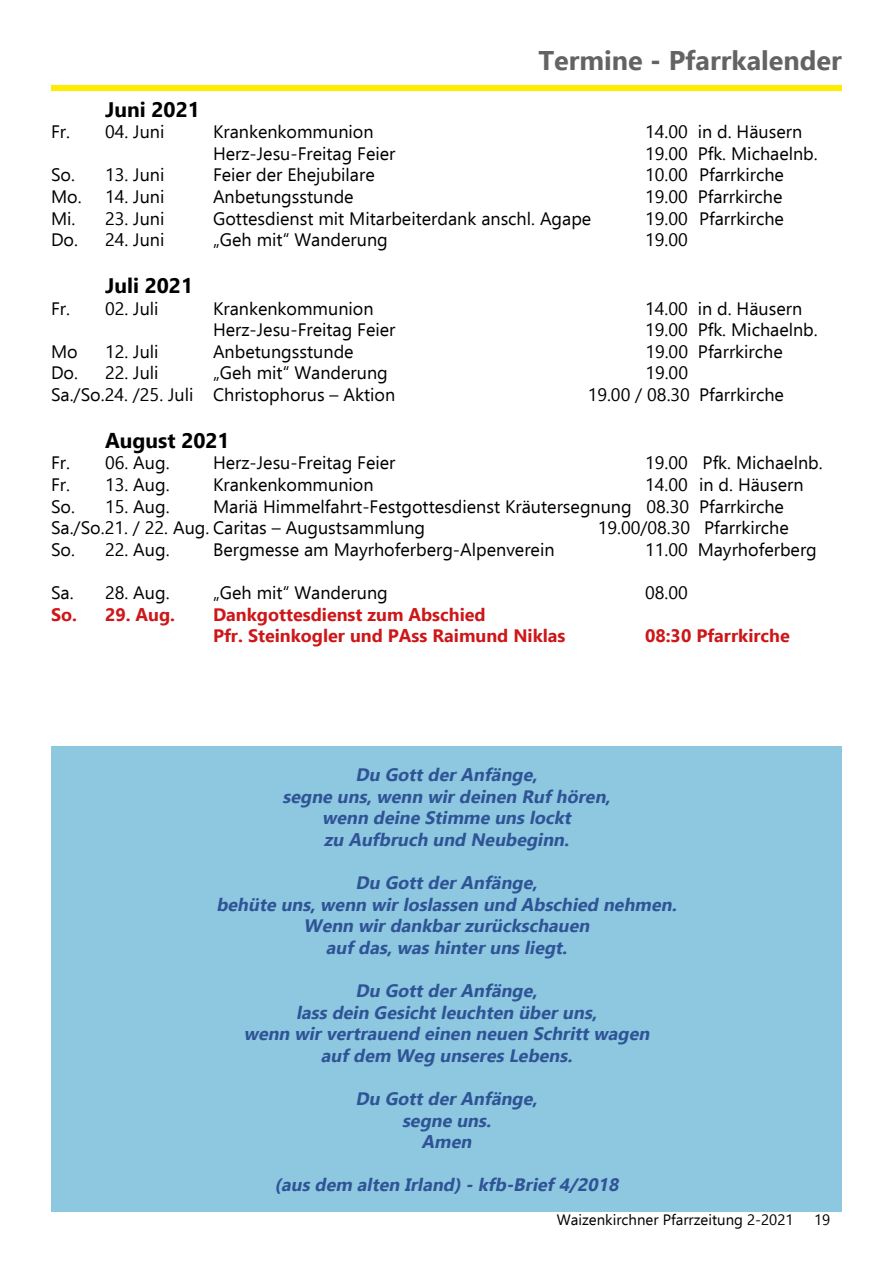
<style>
.page{position:relative;width:893px;height:1263px;background:#fff}
.page>*{position:absolute;margin:0;border:0;box-sizing:border-box;transform-origin:0 0}
.t1{font:700 27px "Ebrima";color:#646363}
.t2{font:700 21px "Ebrima";color:#000}
.t3{font:18px/21.6px "Ebrima";color:#000}
.t4{font:italic 700 18px/21.6px "Ebrima";color:#2f5496;text-align:center}
.t5{font:700 18px/21.6px "Ebrima";color:#cd1719}
.t6{font:15px "Ebrima";color:#000}
</style>
<div class="page">
<div style="left:51px;top:746px;width:791px;height:466px;background:#8ec7e0"></div>
<div style="left:51px;top:85px;width:791px;height:5px;background:#ffed00"></div>
<h1 class="t1" style="left:538px;top:39px;width:305px">Termine - Pfarrkalender</h1>
<p class="t2" style="left:105px;top:93px;width:96px">Juni 2021</p>
<p class="t3" style="left:51px;top:120px;width:115px">Fr. 04. Juni</p>
<p class="t3" style="left:213px;top:120px;width:162px">Krankenkommunion</p>
<p class="t3" style="left:645px;top:120px;width:159px">14.00 in d. Häusern</p>
<p class="t3" style="left:213px;top:142px;width:184px">Herz-Jesu-Freitag Feier</p>
<p class="t3" style="left:645px;top:142px;width:174px">19.00 Pfk. Michaelnb.</p>
<p class="t3" style="left:51px;top:164px;width:115px">So. 13. Juni</p>
<p class="t3" style="left:213px;top:164px;width:163px">Feier der Ehejubilare</p>
<p class="t3" style="left:645px;top:164px;width:140px">10.00 Pfarrkirche</p>
<p class="t3" style="left:51px;top:185px;width:115px">Mo. 14. Juni</p>
<p class="t3" style="left:213px;top:185px;width:142px">Anbetungsstunde</p>
<p class="t3" style="left:645px;top:185px;width:139px">19.00 Pfarrkirche</p>
<p class="t3" style="left:51px;top:207px;width:115px">Mi. 23. Juni</p>
<p class="t3" style="left:213px;top:207px;width:380px">Gottesdienst mit Mitarbeiterdank anschl. Agape</p>
<p class="t3" style="left:645px;top:207px;width:140px">19.00 Pfarrkirche</p>
<p class="t3" style="left:51px;top:228px;width:115px">Do. 24. Juni</p>
<p class="t3" style="left:213px;top:228px;width:176px">„Geh mit“ Wanderung</p>
<p class="t3" style="left:645px;top:228px;width:44px">19.00</p>
<p class="t2" style="left:105px;top:269px;width:90px">Juli 2021</p>
<p class="t3" style="left:51px;top:297px;width:109px">Fr. 02. Juli</p>
<p class="t3" style="left:213px;top:297px;width:162px">Krankenkommunion</p>
<p class="t3" style="left:645px;top:297px;width:159px">14.00 in d. Häusern</p>
<p class="t3" style="left:213px;top:318px;width:184px">Herz-Jesu-Freitag Feier</p>
<p class="t3" style="left:645px;top:318px;width:174px">19.00 Pfk. Michaelnb.</p>
<p class="t3" style="left:51px;top:340px;width:28px">Mo</p>
<p class="t3" style="left:105px;top:340px;width:55px">12. Juli</p>
<p class="t3" style="left:213px;top:340px;width:142px">Anbetungsstunde</p>
<p class="t3" style="left:645px;top:340px;width:139px">19.00 Pfarrkirche</p>
<p class="t3" style="left:51px;top:362px;width:109px">Do. 22. Juli</p>
<p class="t3" style="left:213px;top:362px;width:176px">„Geh mit“ Wanderung</p>
<p class="t3" style="left:645px;top:362px;width:44px">19.00</p>
<p class="t3" style="left:51px;top:383px;width:346px">Sa./So.24. /25. Juli Christophorus – Aktion</p>
<p class="t3" style="left:588px;top:383px;width:198px">19.00 / 08.30 Pfarrkirche</p>
<p class="t2" style="left:105px;top:424px;width:126px">August 2021</p>
<p class="t3" style="left:51px;top:452px;width:120px">Fr. 06. Aug.</p>
<p class="t3" style="left:213px;top:452px;width:184px">Herz-Jesu-Freitag Feier</p>
<p class="t3" style="left:645px;top:452px;width:179px">19.00 Pfk. Michaelnb.</p>
<p class="t3" style="left:51px;top:473px;width:120px">Fr. 13. Aug.</p>
<p class="t3" style="left:213px;top:473px;width:162px">Krankenkommunion</p>
<p class="t3" style="left:645px;top:473px;width:160px">14.00 in d. Häusern</p>
<p class="t3" style="left:51px;top:495px;width:120px">So. 15. Aug.</p>
<p class="t3" style="left:51px;top:495px;width:734px;text-indent:162px">Mariä Himmelfahrt-Festgottesdienst Kräutersegnung 08.30 Pfarrkirche<br>Sa./So.21. / 22. Aug. Caritas – Augustsammlung</p>
<p class="t3" style="left:598px;top:516px;width:193px">19.00/08.30 Pfarrkirche</p>
<p class="t3" style="left:51px;top:538px;width:120px">So. 22. Aug.</p>
<p class="t3" style="left:213px;top:538px;width:343px">Bergmesse am Mayrhoferberg-Alpenverein</p>
<p class="t3" style="left:645px;top:538px;width:173px">11.00 Mayrhoferberg</p>
<p class="t3" style="left:51px;top:581px;width:120px">Sa. 28. Aug.</p>
<p class="t3" style="left:213px;top:581px;width:176px">„Geh mit“ Wanderung</p>
<p class="t3" style="left:645px;top:581px;width:44px">08.00</p>
<p class="t5" style="left:51px;top:602px;width:126px">So. 29. Aug.</p>
<p class="t5" style="left:213px;top:602px;width:354px">Dankgottesdienst zum Abschied<br>Pfr. Steinkogler und PAss Raimund Niklas</p>
<p class="t5" style="left:645px;top:624px;width:146px">08:30 Pfarrkirche</p>
<p class="t4" style="left:283px;top:763px;width:334px">Du GottderAnfänge,<br>segne uns,wenn wirdeinen Rufhören, wenn deine Stimme unslockt<br>zu Aufbruch und Neubeginn.</p>
<p class="t4" style="left:216px;top:871px;width:466px">Du GottderAnfänge,<br>behüte uns,wenn wirloslassen und Abschied nehmen.<br>Wenn wirdankbarzurückschauen aufdas,washinterunsliegt.</p>
<p class="t4" style="left:244px;top:979px;width:412px">Du GottderAnfänge,<br>lassdein Gesichtleuchten überuns,<br>wenn wirvertrauend einen neuen Schrittwagen aufdem Weg unseresLebens.</p>
<p class="t4" style="left:356px;top:1087px;width:188px">Du GottderAnfänge, segne uns.<br>Amen</p>
<p class="t4" style="left:274px;top:1173px;width:350px">(ausdem alten Irland)-kfb-Brief4/2018</p>
<p class="t6" style="left:557px;top:1208px;width:238px">Waizenkirchner Pfarrzeitung 2-2021</p>
<p class="t6" style="left:814px;top:1208px;width:18px">19</p>
</div>
